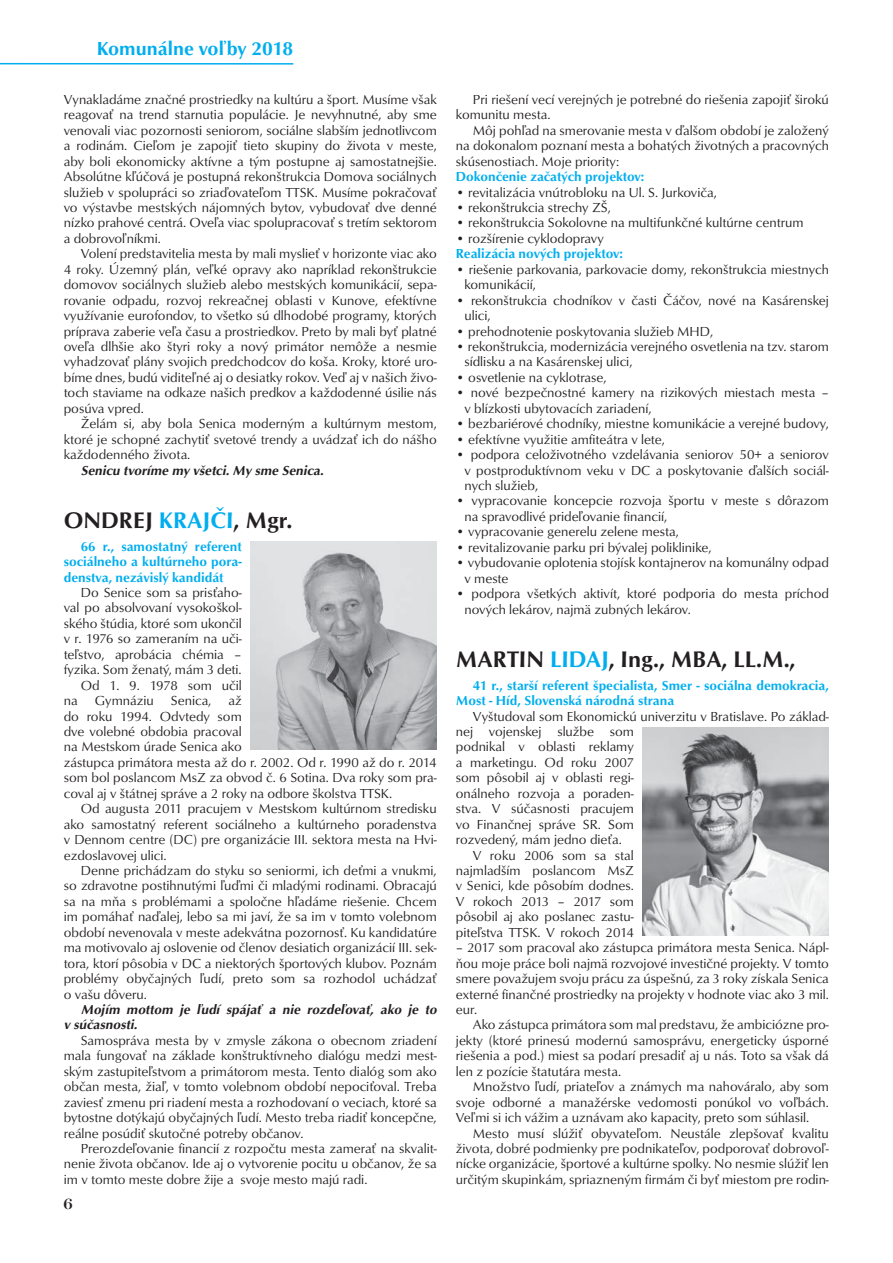
<style>
.page{position:relative;width:893px;height:1263px;background:#fff}
.page>*{position:absolute;margin:0;border:0;box-sizing:border-box;transform-origin:0 0}
.t1{font:500 23.25px "Optus TCE";color:#231f20}
.t2{font:500 19.5px "Optus TCE";color:#00aeef}
.t3{font:14.25px "Tiffany CS Demi";color:#231f20}
.t4{font:13.5px/15.5px "Optus TCE";color:#231f20;text-align:justify}
.t5{font:500 13.5px/15.5px "Optus TCE";color:#00aeef;text-align:justify}
.t6{font:italic 500 13.5px/15.5px "Optus TCE";color:#231f20}
.s1{color:#00aeef}
</style>
<div class="page">
<hr style="left:0;top:63px;width:293px;height:2px;background:#00aeef">
<img style="left:642px;top:727px;width:187px;height:208px">
<img style="left:250px;top:541px;width:187px;height:208px">
<h2 class="t2" style="left:97px;top:40px;width:198px">Komunálne voľby 2018</h2>
<p class="t4" style="left:64px;top:93px;width:374px">Vynakladáme značné prostriedky na kultúru a šport. Musíme však reagovať na trend starnutia populácie. Je nevyhnutné, aby sme venovali viac pozornosti seniorom, sociálne slabším jednotlivcom a rodinám. Cieľom je zapojiť tieto skupiny do života v meste, aby boli ekonomicky aktívne a tým postupne aj samostatnejšie.<br>Absolútne kľúčová je postupná rekonštrukcia Domova sociálnych služieb v spolupráci so zriaďovateľom TTSK. Musíme pokračovať vo výstavbe mestských nájomných bytov, vybudovať dve denné nízko prahové centrá. Oveľa viac spolupracovať s tretím sektorom a dobrovoľníkmi.</p>
<p class="t4" style="left:64px;top:247px;width:374px;text-indent:17px">Volení predstavitelia mesta by mali myslieť v horizonte viac ako 4 roky. Územný plán, veľké opravy ako napríklad rekonštrukcie domovov sociálnych služieb alebo mestských komunikácií, sepa&shy;rovanie odpadu, rozvoj rekreačnej oblasti v Kunove, efektívne využívanie eurofondov, to všetko sú dlhodobé programy, ktorých príprava zaberie veľa času a prostriedkov. Preto by mali byť platné oveľa dlhšie ako štyri roky a nový primátor nemôže a nesmie vyhadzovať plány svojich predchodcov do koša. Kroky, ktoré uro&shy;bíme dnes, budú viditeľné aj o desiatky rokov. Veď aj v našich živo&shy;toch staviame na odkaze našich predkov a každodenné úsilie nás posúva vpred.</p>
<p class="t4" style="left:64px;top:417px;width:374px;text-indent:17px">Želám si, aby bola Senica moderným a kultúrnym mestom, ktoré je schopné zachytiť svetové trendy a uvádzať ich do nášho každodenného života.</p>
<p class="t6" style="left:81px;top:463px;width:247px">Senicu tvoríme my všetci. My sme Senica.</p>
<h1 class="t1" style="left:64px;top:511px;width:230px">ONDREJ <span class="s1">KRAJČI</span>, Mgr.</h1>
<p class="t5" style="left:64px;top:540px;width:179px;text-indent:17px">66 r., samostatný referent sociálneho a kultúrneho pora&shy;denstva, nezávislý kandidát</p>
<p class="t4" style="left:81px;top:586px;width:162px">Do Senice som sa prisťaho-</p>
<p class="t4" style="left:64px;top:601px;width:179px">val po absolvovaní vysokoškol-</p>
<p class="t4" style="left:64px;top:617px;width:179px">ského štúdia, ktoré som ukončil</p>
<p class="t4" style="left:64px;top:632px;width:179px">v r. 1976 so zameraním na uči-</p>
<p class="t4" style="left:64px;top:648px;width:179px">teľstvo, aprobácia chémia –</p>
<p class="t4" style="left:64px;top:663px;width:179px">fyzika. Som ženatý, mám 3 deti.</p>
<p class="t4" style="left:81px;top:678px;width:162px">Od 1. 9. 1978 som učil</p>
<p class="t4" style="left:64px;top:694px;width:15px">na</p>
<p class="t4" style="left:95px;top:694px;width:60px">Gymnáziu</p>
<p class="t4" style="left:171px;top:694px;width:42px">Senica,</p>
<p class="t4" style="left:64px;top:694px;width:374px;text-align:left;text-indent:165px">až<br>do roku 1994. Odvtedy som<br>dve volebné obdobia pracoval<br>na Mestskom úrade Senica ako<br>zástupca primátora mesta až do r. 2002. Od r. 1990 až do r. 2014 som bol poslancom MsZ za obvod č. 6 Sotina. Dva roky som pra&shy;coval aj v štátnej správe a 2 roky na odbore školstva TTSK.</p>
<p class="t4" style="left:64px;top:802px;width:374px;text-indent:17px">Od augusta 2011 pracujem v Mestskom kultúrnom stredisku ako samostatný referent sociálneho a kultúrneho poradenstva v Dennom centre (DC) pre organizácie III. sektora mesta na Hvi&shy;ezdoslavovej ulici.</p>
<p class="t4" style="left:64px;top:864px;width:374px;text-indent:17px">Denne prichádzam do styku so seniormi, ich deťmi a vnukmi, so zdravotne postihnutými ľuďmi či mladými rodinami. Obracajú sa na mňa s problémami a spoločne hľadáme riešenie. Chcem im pomáhať naďalej, lebo sa mi javí, že sa im v tomto volebnom období nevenovala v meste adekvátna pozornosť. Ku kandidatúre ma motivovalo aj oslovenie od členov desiatich organizácií III. sek&shy;tora, ktorí pôsobia v DC a niektorých športových klubov. Poznám problémy obyčajných ľudí, preto som sa rozhodol uchádzať o vašu dôveru.</p>
<p class="t6" style="left:64px;top:1003px;width:377px;text-indent:17px">Mojím mottom je ľudí spájať a nie rozdeľovať, ako je to v súčasnosti.</p>
<p class="t4" style="left:64px;top:1034px;width:374px;text-indent:17px">Samospráva mesta by v zmysle zákona o obecnom zriadení mala fungovať na základe konštruktívneho dialógu medzi mest&shy;ským zastupiteľstvom a primátorom mesta. Tento dialóg som ako občan mesta, žiaľ, v tomto volebnom období nepociťoval. Treba zaviesť zmenu pri riadení mesta a rozhodovaní o veciach, ktoré sa bytostne dotýkajú obyčajných ľudí. Mesto treba riadiť koncepčne, reálne posúdiť skutočné potreby občanov.</p>
<p class="t4" style="left:64px;top:1142px;width:374px;text-indent:17px">Prerozdeľovanie financií z rozpočtu mesta zamerať na skvalit&shy;nenie života občanov. Ide aj o vytvorenie pocitu u občanov, že sa im v tomto meste dobre žije a svoje mesto majú radi.</p>
<p class="t3" style="left:64px;top:1195px;width:10px">6</p>
<p class="t4" style="left:456px;top:93px;width:374px;text-indent:17px">Pri riešení vecí verejných je potrebné do riešenia zapojiť širokú komunitu mesta.</p>
<p class="t4" style="left:456px;top:124px;width:374px;text-indent:17px">Môj pohľad na smerovanie mesta v ďalšom období je založený na dokonalom poznaní mesta a bohatých životných a pracovných skúsenostiach. Moje priority:</p>
<p class="t5" style="left:456px;top:170px;width:190px">Dokončenie začatých projektov:</p>
<p class="t4" style="left:456px;top:185px;width:262px">• revitalizácia vnútrobloku na Ul. S. Jurkoviča,</p>
<p class="t4" style="left:456px;top:201px;width:156px">• rekonštrukcia strechy ZŠ,</p>
<p class="t4" style="left:456px;top:216px;width:349px">• rekonštrukcia Sokolovne na multifunkčné kultúrne centrum</p>
<p class="t4" style="left:456px;top:232px;width:149px">• rozšírenie cyklodopravy</p>
<p class="t5" style="left:456px;top:247px;width:169px">Realizácia nových projektov:</p>
<p class="t4" style="left:464px;top:263px;width:366px;text-indent:-8px">• riešenie parkovania, parkovacie domy, rekonštrukcia miestnych komunikácií,</p>
<p class="t4" style="left:464px;top:293px;width:366px;text-indent:-8px">• rekonštrukcia chodníkov v časti Čáčov, nové na Kasárenskej ulici,</p>
<p class="t4" style="left:456px;top:324px;width:259px">• prehodnotenie poskytovania služieb MHD,</p>
<p class="t4" style="left:464px;top:340px;width:366px;text-indent:-8px">• rekonštrukcia, modernizácia verejného osvetlenia na tzv. starom sídlisku a na Kasárenskej ulici,</p>
<p class="t4" style="left:456px;top:371px;width:152px">• osvetlenie na cyklotrase,</p>
<p class="t4" style="left:464px;top:386px;width:366px;text-indent:-8px">• nové bezpečnostné kamery na rizikových miestach mesta – v blízkosti ubytovacích zariadení,</p>
<p class="t4" style="left:456px;top:417px;width:374px">• bezbariérové chodníky, miestne komunikácie a verejné budovy,</p>
<p class="t4" style="left:456px;top:432px;width:210px">• efektívne využitie amfiteátra v lete,</p>
<p class="t4" style="left:464px;top:448px;width:366px;text-indent:-8px">• podpora celoživotného vzdelávania seniorov 50+ a seniorov v postproduktívnom veku v DC a poskytovanie ďalších sociál&shy;nych služieb,</p>
<p class="t4" style="left:464px;top:494px;width:366px;text-indent:-8px">• vypracovanie koncepcie rozvoja športu v meste s dôrazom na spravodlivé prideľovanie financií,</p>
<p class="t4" style="left:456px;top:525px;width:225px">• vypracovanie generelu zelene mesta,</p>
<p class="t4" style="left:456px;top:541px;width:257px">• revitalizovanie parku pri bývalej poliklinike,</p>
<p class="t4" style="left:464px;top:556px;width:366px;text-indent:-8px">• vybudovanie oplotenia stojísk kontajnerov na komunálny odpad v meste</p>
<p class="t4" style="left:464px;top:587px;width:366px;text-indent:-8px">• podpora všetkých aktivít, ktoré podporia do mesta príchod nových lekárov, najmä zubných lekárov.</p>
<h1 class="t1" style="left:456px;top:650px;width:341px">MARTIN <span class="s1">LIDAJ</span>, Ing., MBA, LL.M.,</h1>
<p class="t5" style="left:456px;top:679px;width:374px;text-indent:17px">41 r., starší referent špecialista, Smer - sociálna demokracia,<br>Most - Híd, Slovenská národná strana</p>
<p class="t4" style="left:473px;top:709px;width:357px">Vyštudoval som Ekonomickú univerzitu v Bratislave. Po základ-</p>
<p class="t4" style="left:456px;top:725px;width:179px">nej vojenskej službe som</p>
<p class="t4" style="left:456px;top:740px;width:179px">podnikal v oblasti reklamy</p>
<p class="t4" style="left:456px;top:756px;width:179px">a marketingu. Od roku 2007</p>
<p class="t4" style="left:456px;top:771px;width:179px">som pôsobil aj v oblasti regi-</p>
<p class="t4" style="left:456px;top:787px;width:179px">onálneho rozvoja a poraden-</p>
<p class="t4" style="left:456px;top:802px;width:179px">stva. V súčasnosti pracujem</p>
<p class="t4" style="left:456px;top:817px;width:179px">vo Finančnej správe SR. Som</p>
<p class="t4" style="left:456px;top:833px;width:167px">rozvedený, mám jedno dieťa.</p>
<p class="t4" style="left:473px;top:848px;width:162px">V roku 2006 som sa stal</p>
<p class="t4" style="left:456px;top:864px;width:179px">najmladším poslancom MsZ</p>
<p class="t4" style="left:456px;top:879px;width:179px">v Senici, kde pôsobím dodnes.</p>
<p class="t4" style="left:456px;top:895px;width:179px">V rokoch 2013 – 2017 som</p>
<p class="t4" style="left:456px;top:910px;width:179px">pôsobil aj ako poslanec zastu-</p>
<p class="t4" style="left:456px;top:926px;width:179px">piteľstva TTSK. V rokoch 2014</p>
<p class="t4" style="left:456px;top:941px;width:374px">– 2017 som pracoval ako zástupca primátora mesta Senica. Nápl&shy;ňou moje práce boli najmä rozvojové investičné projekty. V tomto smere považujem svoju prácu za úspešnú, za 3 roky získala Senica externé finančné prostriedky na projekty v hodnote viac ako 3 mil. eur.</p>
<p class="t4" style="left:456px;top:1018px;width:374px;text-indent:17px">Ako zástupca primátora som mal predstavu, že ambiciózne pro&shy;jekty (ktoré prinesú modernú samosprávu, energeticky úsporné riešenia a pod.) miest sa podarí presadiť aj u nás. Toto sa však dá len z pozície štatutára mesta.</p>
<p class="t4" style="left:456px;top:1080px;width:374px;text-indent:17px">Množstvo ľudí, priateľov a známych ma nahováralo, aby som svoje odborné a manažérske vedomosti ponúkol vo voľbách.<br>Veľmi si ich vážim a uznávam ako kapacity, preto som súhlasil.</p>
<p class="t4" style="left:456px;top:1126px;width:374px;text-indent:17px">Mesto musí slúžiť obyvateľom. Neustále zlepšovať kvalitu života, dobré podmienky pre podnikateľov, podporovať dobrovoľ&shy;nícke organizácie, športové a kultúrne spolky. No nesmie slúžiť len určitým skupinkám, spriazneným firmám či byť miestom pre rodin-</p>
</div>
